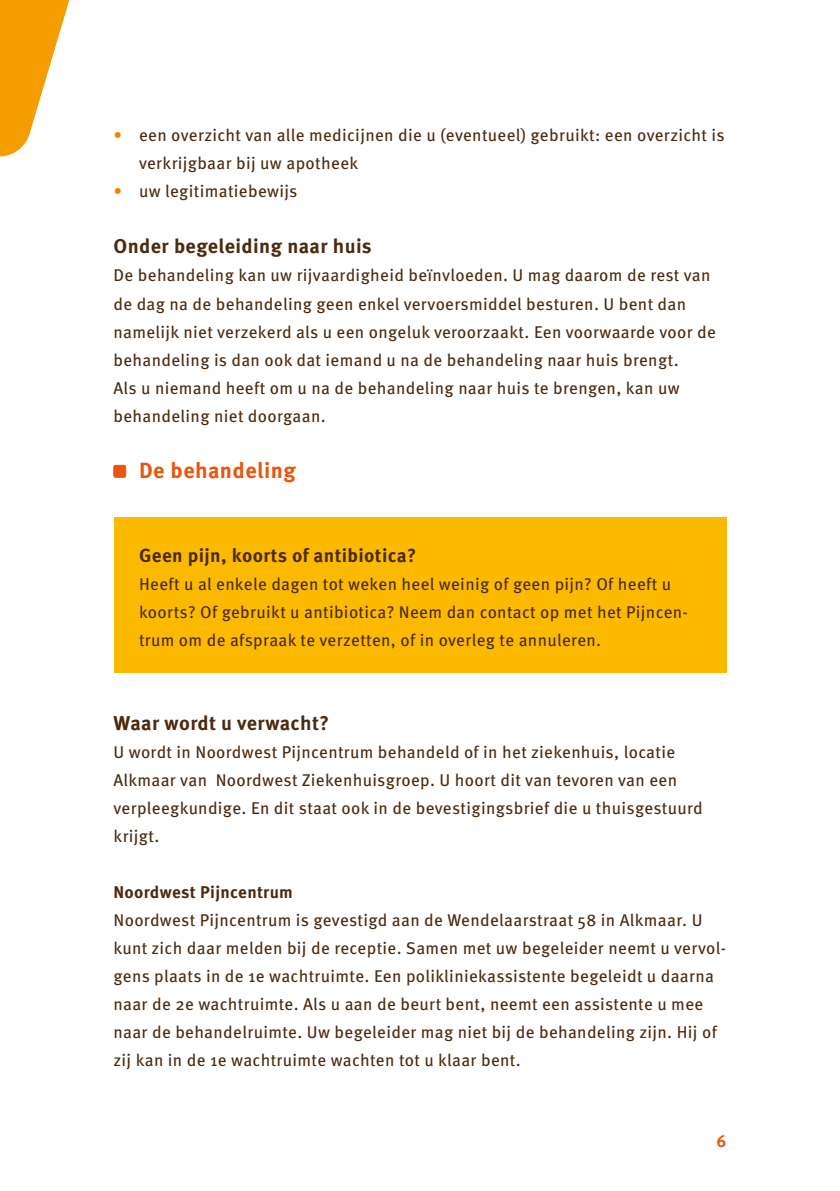
<style>
.page{position:relative;width:840px;height:1191px;background:#fff}
.page>*{position:absolute;margin:0;border:0;box-sizing:border-box;transform-origin:0 0}
.t1{font:700 22px "Meta Pro";letter-spacing:.02em;color:#ea560d}
.t2{font:700 20px "Meta Pro";letter-spacing:.02em;color:#4b2a0e}
.t3{font:700 19px "Meta Pro";letter-spacing:.02em;color:#4b2a0e}
.t4{font:17px/28px "Meta Pro";letter-spacing:.02em;color:#4b2a0e}
.t5{font:700 17px "Meta Pro";letter-spacing:.02em;color:#4b2a0e}
.t6{font:700 17px "Meta Pro";color:#ea560d}
.s1{color:#f08300}
</style>
<div class="page">
<svg style="left:0;top:0;width:70px;height:156px"></svg>
<div style="left:114px;top:465px;width:12px;height:12px;background:#ea560d;border-radius:2px"></div>
<div style="left:113px;top:465px;width:13px;height:12px;border:1px solid #ea560d;border-radius:2px"></div>
<div style="left:113px;top:518px;width:613px;height:155px;background:#fbba00"></div>
<p class="t4" style="left:139px;top:120px;width:586px;text-indent:-26px"><span class="s1">•</span> een overzicht van alle medicijnen die u (eventueel) gebruikt: een overzicht is verkrijgbaar bij uw apotheek</p>
<p class="t4" style="left:113px;top:176px;width:185px"><span class="s1">•</span> uw legitimatiebewijs</p>
<p class="t2" style="left:113px;top:231px;width:260px">Onder begeleiding naar huis</p>
<p class="t4" style="left:113px;top:260px;width:603px">De behandeling kan uw rijvaardigheid beïnvloeden. U mag daarom de rest van de dag na de behandeling geen enkel vervoersmiddel besturen. U bent dan namelijk niet verzekerd als u een ongeluk veroorzaakt. Een voorwaarde voor de behandeling is dan ook dat iemand u na de behandeling naar huis brengt.<br>Als u niemand heeft om u na de behandeling naar huis te brengen, kan uw behandeling niet doorgaan.</p>
<p class="t1" style="left:139px;top:453px;width:158px">De behandeling</p>
<p class="t3" style="left:139px;top:540px;width:278px">Geen pijn, koorts of antibiotica?</p>
<p class="t4" style="left:139px;top:568px;width:550px">Heeft u al enkele dagen tot weken heel weinig of geen pijn? Of heeft u koorts? Of gebruikt u antibiotica? Neem dan contact op met het Pijncen&shy;trum om de afspraak te verzetten, of in overleg te annuleren.</p>
<p class="t2" style="left:113px;top:707px;width:217px">Waar wordt u verwacht?</p>
<p class="t4" style="left:113px;top:736px;width:590px">U wordt in Noordwest Pijncentrum behandeld of in het ziekenhuis, locatie Alkmaar van Noordwest Ziekenhuisgroep. U hoort dit van tevoren van een verpleegkundige. En dit staat ook in de bevestigingsbrief die u thuisgestuurd krijgt.</p>
<p class="t5" style="left:113px;top:878px;width:181px">Noordwest Pijncentrum</p>
<p class="t4" style="left:113px;top:904px;width:613px">Noordwest Pijncentrum is gevestigd aan de Wendelaarstraat 58 in Alkmaar. U kunt zich daar melden bij de receptie. Samen met uw begeleider neemt u vervol&shy;gens plaats in de 1e wachtruimte. Een polikliniekassistente begeleidt u daarna naar de 2e wachtruimte. Als u aan de beurt bent, neemt een assistente u mee naar de behandelruimte. Uw begeleider mag niet bij de behandeling zijn. Hij of zij kan in de 1e wachtruimte wachten tot u klaar bent.</p>
<p class="t6" style="left:716px;top:1127px;width:11px">6</p>
</div>
